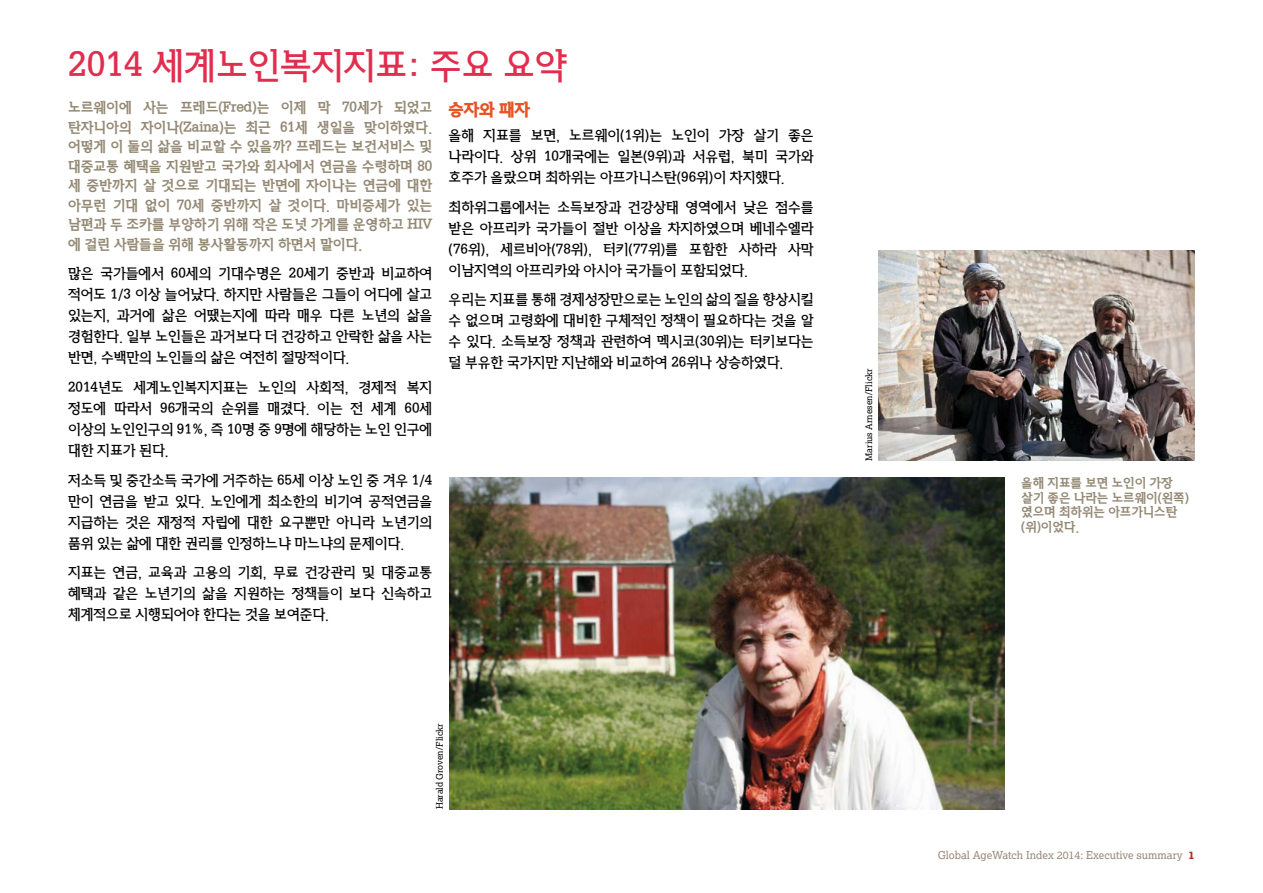
<style>
.page{position:relative;width:1263px;height:893px;background:#fff}
.page>*{position:absolute;margin:0;border:0;box-sizing:border-box;transform-origin:0 0}
.t1{font:37.5px "San Bk M";color:#e12d4e}
.t2{font:18px "San Bk X";color:#e45426}
.t3{font:15px/21px "San Bk M";color:#000;text-align:justify}
.t4{font:15px/19.5px "San Bk B";color:#948974;text-align:justify}
.t5{font:13.5px/14.5px "San Bk B";color:#948974}
.t6{font:10.8px "Lexia";color:#948974}
.t7{font:9px "Lexia";color:#000}
.s1{font-family:"Lexia X Bold";color:#b72d25}
</style>
<div class="page">
<img style="left:449px;top:477px;width:555px;height:332px">
<img style="left:878px;top:251px;width:317px;height:209px">
<h1 class="t1" style="left:68px;top:47px;width:500px">2014 세계노인복지지표: 주요 요약</h1>
<p class="t4" style="left:68px;top:98px;width:366px">노르웨이에 사는 프레드(Fred)는 이제 막 70세가 되었고 탄자니아의 자이나(Zaina)는 최근 61세 생일을 맞이하였다. 어떻게 이 둘의 삶을 비교할 수 있을까? 프레드는 보건서비스 및 대중교통 혜택을 지원받고 국가와 회사에서 연금을 수령하며 80 세 중반까지 살 것으로 기대되는 반면에 자이나는 연금에 대한 아무런 기대 없이 70세 중반까지 살 것이다. 마비증세가 있는 남편과 두 조카를 부양하기 위해 작은 도넛 가게를 운영하고 HIV 에 걸린 사람들을 위해 봉사활동까지 하면서 말이다.</p>
<p class="t3" style="left:68px;top:264px;width:366px">많은 국가들에서 60세의 기대수명은 20세기 중반과 비교하여 적어도 1/3 이상 늘어났다. 하지만 사람들은 그들이 어디에 살고 있는지, 과거에 삶은 어땠는지에 따라 매우 다른 노년의 삶을 경험한다. 일부 노인들은 과거보다 더 건강하고 안락한 삶을 사는 반면, 수백만의 노인들의 삶은 여전히 절망적이다.</p>
<p class="t3" style="left:68px;top:377px;width:366px">2014년도 세계노인복지지표는 노인의 사회적, 경제적 복지 정도에 따라서 96개국의 순위를 매겼다. 이는 전 세계 60세 이상의 노인인구의 91%, 즉 10명 중 9명에 해당하는 노인 인구에 대한 지표가 된다.</p>
<p class="t3" style="left:68px;top:470px;width:366px">저소득 및 중간소득 국가에 거주하는 65세 이상 노인 중 겨우 1/4 만이 연금을 받고 있다. 노인에게 최소한의 비기여 공적연금을 지급하는 것은 재정적 자립에 대한 요구뿐만 아니라 노년기의 품위 있는 삶에 대한 권리를 인정하느냐 마느냐의 문제이다.</p>
<p class="t3" style="left:68px;top:562px;width:366px">지표는 연금, 교육과 고용의 기회, 무료 건강관리 및 대중교통 혜택과 같은 노년기의 삶을 지원하는 정책들이 보다 신속하고 체계적으로 시행되어야 한다는 것을 보여준다.</p>
<p class="t2" style="left:449px;top:101px;width:82px">승자와 패자</p>
<p class="t3" style="left:449px;top:125px;width:366px">올해 지표를 보면, 노르웨이(1위)는 노인이 가장 살기 좋은 나라이다. 상위 10개국에는 일본(9위)과 서유럽, 북미 국가와 호주가 올랐으며 최하위는 아프가니스탄(96위)이 차지했다.</p>
<p class="t3" style="left:449px;top:197px;width:366px">최하위그룹에서는 소득보장과 건강상태 영역에서 낮은 점수를 받은 아프리카 국가들이 절반 이상을 차지하였으며 베네수엘라 (76위), 세르비아(78위), 터키(77위)를 포함한 사하라 사막 이남지역의 아프리카와 아시아 국가들이 포함되었다.</p>
<p class="t3" style="left:449px;top:289px;width:366px">우리는 지표를 통해 경제성장만으로는 노인의 삶의 질을 향상시킬 수 없으며 고령화에 대비한 구체적인 정책이 필요하다는 것을 알 수 있다. 소득보장 정책과 관련하여 멕시코(30위)는 터키보다는 덜 부유한 국가지만 지난해와 비교하여 26위나 상승하였다.</p>
<p class="t7" style="left:434px;top:809px;width:87px;rotate:-90deg">Harald Groven/Flickr</p>
<p class="t7" style="left:863px;top:461px;width:94px;rotate:-90deg">Marius Arnesen/Flickr</p>
<p class="t5" style="left:1021px;top:476px;width:169px">올해 지표를 보면 노인이 가장 살기 좋은 나라는 노르웨이(왼쪽) 였으며 최하위는 아프가니스탄 (위)이었다.</p>
<p class="t6" style="left:938px;top:848px;width:259px">Global AgeWatch Index 2014: Executive summary <span class="s1">1</span></p>
</div>
